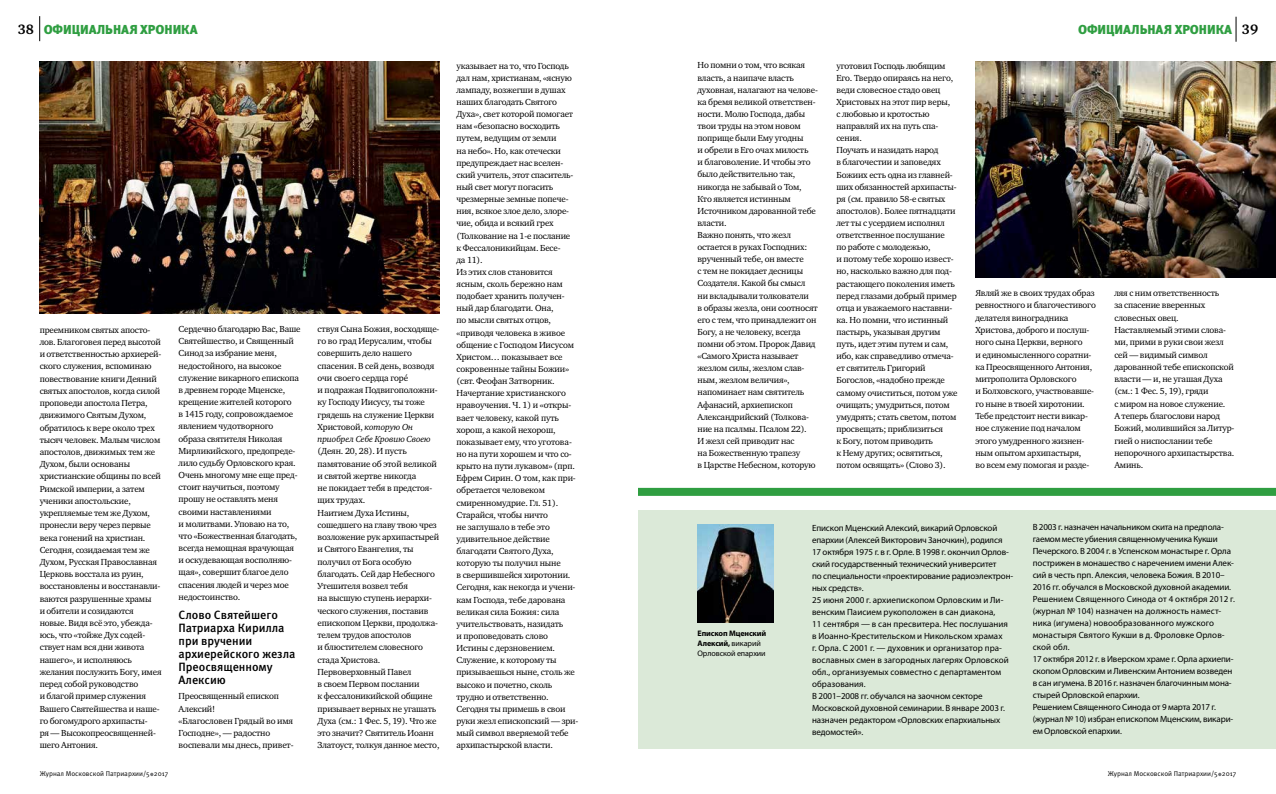
<style>
.page{position:relative;width:1276px;height:794px;background:#fff}
.page>*{position:absolute;margin:0;border:0;box-sizing:border-box;transform-origin:0 0}
.t1{font:900 13px "Meta Pro";letter-spacing:-.005em;color:#2f9e41}
.t2{font:500 12px/13.2px "Meta Pro";letter-spacing:-.005em;color:#000}
.t3{font:9px/12.1px "Charter ITC";letter-spacing:-.02em;color:#000}
.t4{font:9px/12px "Myriad Pro";letter-spacing:-.01em;color:#000}
.t5{font:700 8px/10px "Myriad Pro";letter-spacing:-.01em;color:#000}
.t6{font:7px "Meta Pro";color:#000}
.s1{font-family:"Charter ITC";font-weight:700;font-size:14px;color:#000}
.s2{font-style:italic}
.s3{font-weight:400}
</style>
<div class="page">
<svg style="left:39px;top:16px;width:1px;height:25px"></svg>
<svg style="left:1235px;top:17px;width:1px;height:25px"></svg>
<div style="left:638px;top:510px;width:638px;height:238px;background:#dbe9d8"></div>
<div style="left:638px;top:488px;width:638px;height:8px;background:#2f9e41"></div>
<img style="left:697px;top:524px;width:76px;height:98px">
<img style="left:975px;top:62px;width:301px;height:216px">
<img style="left:40px;top:62px;width:399px;height:252px">
<h1 class="t1" style="left:18px;top:21px;width:181px"><span class="s1">38</span> ОФИЦИАЛЬНАЯ ХРОНИКА</h1>
<h1 class="t1" style="left:1078px;top:21px;width:182px">ОФИЦИАЛЬНАЯ ХРОНИКА <span class="s1">39</span></h1>
<p class="t3" style="left:697px;top:59px;width:122px">Но помни о том, что всякая власть, а наипаче власть духовная, налагают на челове&shy;ка бремя великой ответствен&shy;ности. Молю Господа, дабы твои труды на этом новом поприще были Ему угодны<br>и обрели в Его очах милость<br>и благоволение. И чтобы это было действительно так, никогда не забывай о Том,<br>Кто является истинным<br>Источником дарованной тебе власти.<br>Важно понять, что жезл остается в руках Господних: врученный тебе, он вместе<br>с тем не покидает десницы<br>Создателя. Какой бы смысл ни вкладывали толкователи<br>в образы жезла, они соотносят его с тем, что принадлежит он<br>Богу, а не человеку, всегда помни об этом. Пророк Давид «Самого Христа называет жезлом силы, жезлом слав&shy;ным, жезлом величия», напоминает нам святитель<br>Афанасий, архиепископ<br>Александрийский (Толкова&shy;ние на псалмы. Псалом 22).<br>И жезл сей приводит нас<br>на Божественную трапезу<br>в Царстве Небесном, которую</p>
<p class="t3" style="left:836px;top:59px;width:123px">уготовил Господь любящим<br>Его. Твердо опираясь на него, веди словесное стадо овец<br>Христовых на этот пир веры,<br>с любовью и кротостью направляй их на путь спа&shy;сения.<br>Поучать и назидать народ<br>в благочестии и заповедях<br>Божиих есть одна из главней&shy;ших обязанностей архипасты&shy;ря (см. правило 58-е святых апостолов). Более пятнадцати лет ты с усердием исполнял ответственное послушание<br>по работе с молодежью,<br>и потому тебе хорошо извест&shy;но, насколько важно для под&shy;растающего поколения иметь перед глазами добрый пример отца и уважаемого наставни&shy;ка. Но помни, что истинный пастырь, указывая другим путь, идет этим путем и сам, ибо, как справедливо отмеча&shy;ет святитель Григорий<br>Богослов, «надобно прежде самому очиститься, потом уже очищать; умудриться, потом умудрять; стать светом, потом просвещать; приблизиться<br>к Богу, потом приводить<br>к Нему других; освятиться, потом освящать» (Слово 3).</p>
<p class="t3" style="left:456px;top:59px;width:123px">указывает на то, что Господь дал нам, христианам, «ясную лампаду, возжегши в душах наших благодать Святого<br>Духа», свет которой помогает нам «безопасно восходить путем, ведущим от земли<br>на небо». Но, как отечески предупреждает нас вселен&shy;ский учитель, этот спаситель&shy;ный свет могут погасить чрезмерные земные попече&shy;ния, всякое злое дело, злоре&shy;чие, обида и всякий грех (Толкование на 1-е послание<br>к Фессалоникийцам. Бесе-<br>да 11).<br>Из этих слов становится ясным, сколь бережно нам подобает хранить получен&shy;ный дар благодати. Она,<br>по мысли святых отцов, «приводя человека в живое общение с Господом Иисусом<br>Христом… показывает все сокровенные тайны Божии» (свт. Феофан Затворник.<br>Начертание христианского нравоучения. Ч. 1) и «откры&shy;вает человеку, какой путь хорош, а какой нехорош, показывает ему, что уготова&shy;но на пути хорошем и что со&shy;крыто на пути лукавом» (прп.<br>Ефрем Сирин. О том, как при&shy;обретается человеком смиренномудрие. Гл. 51).<br>Старайся, чтобы ничто<br>не заглушало в тебе это удивительное действие благодати Святого Духа, которую ты получил ныне<br>в свершившейся хиротонии.<br>Сегодня, как некогда и учени&shy;кам Господа, тебе дарована великая сила Божия: сила учительствовать, назидать<br>и проповедовать слово<br>Истины с дерзновением.<br>Служение, к которому ты призываешься ныне, столь же высоко и почетно, сколь трудно и ответственно.<br>Сегодня ты примешь в свои руки жезл епископский — зри&shy;мый символ вверяемой тебе архипастырской власти.</p>
<p class="t3" style="left:975px;top:287px;width:122px">Являй же в своих трудах образ ревностного и благочестивого делателя виноградника<br>Христова, доброго и послуш&shy;ного сына Церкви, верного<br>и единомысленного соратни&shy;ка Преосвященного Антония, митрополита Орловского<br>и Болховского, участвовавше&shy;го ныне в твоей хиротонии.<br>Тебе предстоит нести викар&shy;ное служение под началом этого умудренного жизнен&shy;ным опытом архипастыря,<br>во всем ему помогая и разде-</p>
<p class="t3" style="left:1114px;top:287px;width:122px">ляя с ним ответственность<br>за спасение вверенных словесных овец.<br>Наставляемый этими слова&shy;ми, прими в руки свои жезл сей — видимый символ дарованной тебе епископской власти — и, не угашая Духа (см.: 1 Фес. 5, 19), гряди<br>с миром на новое служение.<br>А теперь благослови народ<br>Божий, молившийся за Литур&shy;гией о ниспослании тебе непорочного архипастырства.<br>Аминь.</p>
<p class="t3" style="left:40px;top:324px;width:123px">преемником святых апосто&shy;лов. Благоговея перед высотой и ответственностью архиерей&shy;ского служения, вспоминаю повествование книги Деяний святых апостолов, когда силой проповеди апостола Петра, движимого Святым Духом, обратилось к вере около трех тысяч человек. Малым числом апостолов, движимых тем же<br>Духом, были основаны христианские общины по всей<br>Римской империи, а затем ученики апостольские, укрепляемые тем же Духом, пронесли веру через первые века гонений на христиан.<br>Сегодня, созидаемая тем же<br>Духом, Русская Православная<br>Церковь восстала из руин, восстановлены и восстанавли&shy;ваются разрушенные храмы<br>и обители и созидаются новые. Видя всё это, убежда&shy;юсь, что «тойже Дух содей&shy;ствует нам вся дни живота нашего», и исполняюсь желания послужить Богу, имея перед собой руководство<br>и благой пример служения<br>Вашего Святейшества и наше&shy;го богомудрого архипасты-<br>ря — Высокопреосвященней&shy;шего Антония.</p>
<p class="t3" style="left:179px;top:323px;width:123px">Сердечно благодарю Вас, Ваше<br>Святейшество, и Священный<br>Синод за избрание меня, недостойного, на высокое служение викарного епископа в древнем городе Мценске, крещение жителей которого<br>в 1415 году, сопровождаемое явлением чудотворного образа святителя Николая<br>Мирликийского, предопреде&shy;лило судьбу Орловского края.<br>Очень многому мне еще пред&shy;стоит научиться, поэтому прошу не оставлять меня своими наставлениями<br>и молитвами. Уповаю на то, что «Божественная благодать, всегда немощная врачующая и оскудевающая восполняю&shy;щая», совершит благое дело спасения людей и через мое недостоинство.</p>
<p class="t3" style="left:317px;top:323px;width:123px">ствуя Сына Божия, восходяще&shy;го во град Иерусалим, чтобы совершить дело нашего спасения. В сей день, возводя очи своего сердца горе́<br>и подражая Подвигоположни&shy;ку Господу Иисусу, ты тоже грядешь на служение Церкви<br>Христовой, <span class="s2">которую Он приобрел Себе Кровию Своею</span></p>
<p class="t3" style="left:317px;top:445px;width:123px">(Деян. 20, 28). И пусть памятование об этой великой и святой жертве никогда<br>не покидает тебя в предстоя&shy;щих трудах.<br>Наитием Духа Истины, сошедшего на главу твою чрез возложение рук архипастырей и Святого Евангелия, ты получил от Бога особую благодать. Сей дар Небесного<br>Утешителя возвел тебя<br>на высшую ступень иерархи&shy;ческого служения, поставив епископом Церкви, продолжа&shy;телем трудов апостолов<br>и блюстителем словесного стада Христова.<br>Первоверховный Павел<br>в своем Первом послании<br>к фессалоникийской общине призывает верных не угашать<br>Духа (см.: 1 Фес. 5, 19). Что же это значит? Святитель Иоанн<br>Златоуст, толкуя данное место,</p>
<p class="t4" style="left:812px;top:521px;width:203px">Епископ Мценский Алексий, викарий Орловской епархии (Алексей Викторович Заночкин), родился 17 октября 1975 г. в г. Орле. В 1998 г. окончил Орлов&shy;ский государственный технический университет<br>по специальности «проектирование радиоэлектрон&shy;ных средств».<br>25 июня 2000 г. архиепископом Орловским и Ли&shy;венским Паисием рукоположен в сан диакона,<br>11 сентября — в сан пресвитера. Нес послушания в Иоанно-Крестительском и Никольском храмах<br>г. Орла. С 2001 г. — духовник и организатор пра&shy;вославных смен в загородных лагерях Орловской обл., организуемых совместно с департаментом образования.<br>В 2001–2008 гг. обучался на заочном секторе Московской духовной семинарии. В январе 2003 г. назначен редактором «Орловских епархиальных ведомостей».</p>
<p class="t4" style="left:1032px;top:521px;width:204px">В 2003 г. назначен начальником скита на предпола&shy;гаемом месте убиения священномученика Кукши Печерского. В 2004 г. в Успенском монастыре г. Орла пострижен в монашество с наречением имени Алек&shy;сий в честь прп. Алексия, человека Божия. В 2010– 2016 гг. обучался в Московской духовной академии.<br>Решением Священного Синода от 4 октября 2012 г. (журнал № 104) назначен на должность намест&shy;ника (игумена) новообразованного мужского монастыря Святого Кукши в д. Фроловке Орлов&shy;ской обл.<br>17 октября 2012 г. в Иверском храме г. Орла архиепи&shy;скопом Орловским и Ливенским Антонием возведен в сан игумена. В 2016 г. назначен благочинным мона&shy;стырей Орловской епархии.<br>Решением Священного Синода от 9 марта 2017 г. (журнал № 10) избран епископом Мценским, викари&shy;ем Орловской епархии.</p>
<h2 class="t2" style="left:179px;top:608px;width:118px">Слово Святейшего<br>Патриарха Кирилла при вручении архиерейского жезла<br>Преосвященному<br>Алексию</h2>
<p class="t3" style="left:179px;top:690px;width:116px">Преосвященный епископ<br>Алексий!<br>«Благословен Грядый во имя<br>Господне», — радостно воспевали мы днесь, привет-</p>
<p class="t5" style="left:697px;top:628px;width:70px">Епископ Мценский<br>Алексий, <span class="s3">викарий<br>Орловской епархии</span></p>
<p class="t6" style="left:40px;top:769px;width:130px">Журнал Московской Патриархии/5 2017</p>
<p class="t6" style="left:1107px;top:769px;width:130px">Журнал Московской Патриархии/5 2017</p>
</div>
